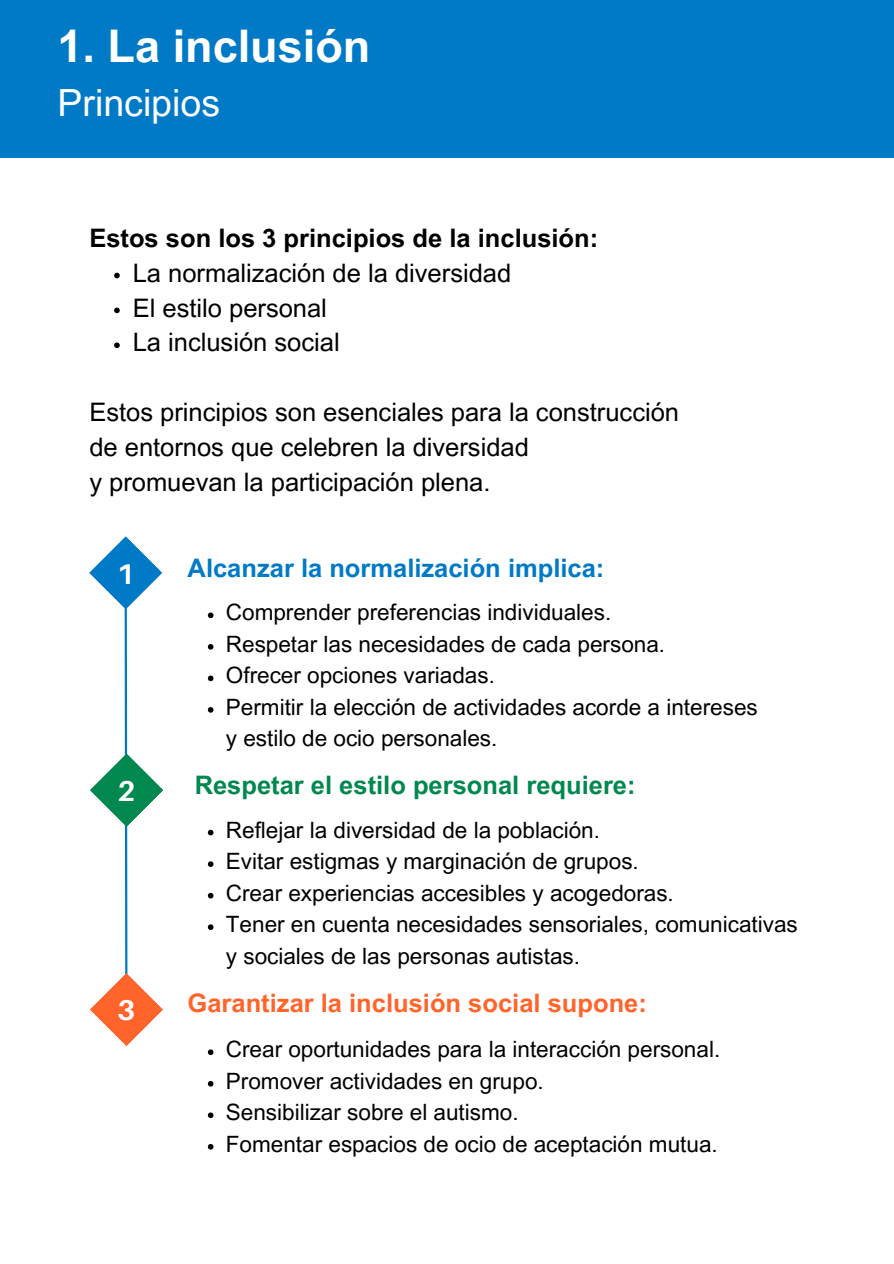
<style>
.page{position:relative;width:894px;height:1264px;background:#fff}
.page>*{position:absolute;margin:0;border:0;box-sizing:border-box;transform-origin:0 0}
.t1{font:700 45px "Arial MT Pro";color:#fff}
.t2{font:37.5px "Arial MT Pro";color:#fff}
.t3{font:700 28.65px "Aileron";color:#fff}
.t4{font:700 28.5px "Aileron";color:#fff}
.t5{font:25.5px/34.8px "Arial MT Pro";color:#000}
.t6{font:700 25.5px "Arial MT Pro";color:#000}
.t7{font:700 25.5px "Arial MT Pro";color:#ff642b}
.t8{font:700 25.5px "Arial MT Pro";color:#01884e}
.t9{font:700 25.5px "Arial MT Pro";color:#007ac7}
.t10{font:22.5px/31.5px "Arial MT Pro";color:#000}
</style>
<div class="page">
<svg style="left:208px;top:612px;width:5px;height:6px"></svg>
<svg style="left:208px;top:644px;width:5px;height:5px"></svg>
<svg style="left:208px;top:675px;width:5px;height:6px"></svg>
<svg style="left:208px;top:707px;width:5px;height:5px"></svg>
<svg style="left:114px;top:273px;width:6px;height:5px"></svg>
<svg style="left:114px;top:307px;width:6px;height:6px"></svg>
<svg style="left:114px;top:342px;width:6px;height:6px"></svg>
<svg style="left:208px;top:829px;width:5px;height:6px"></svg>
<svg style="left:208px;top:861px;width:5px;height:6px"></svg>
<svg style="left:208px;top:892px;width:5px;height:6px"></svg>
<svg style="left:208px;top:924px;width:5px;height:6px"></svg>
<svg style="left:89px;top:536px;width:74px;height:510px"></svg>
<svg style="left:208px;top:1049px;width:5px;height:6px"></svg>
<svg style="left:208px;top:1081px;width:5px;height:5px"></svg>
<svg style="left:208px;top:1112px;width:5px;height:6px"></svg>
<svg style="left:208px;top:1144px;width:5px;height:5px"></svg>
<div style="left:0;top:0;width:893px;height:157px;background:#007ac7"></div>
<p class="t1" style="left:57px;top:30px;width:314px">1. La inclusión</p>
<p class="t2" style="left:57px;top:89px;width:164px">Principios</p>
<p class="t6" style="left:89px;top:228px;width:510px">Estos son los 3 principios de la inclusión:</p>
<h3 class="t5" style="left:133px;top:258px;width:380px">La normalización de la diversidad</h3>
<p class="t5" style="left:133px;top:293px;width:196px">El estilo personal</p>
<p class="t5" style="left:133px;top:328px;width:208px">La inclusión social</p>
<p class="t5" style="left:89px;top:398px;width:591px">Estos principios son esenciales para la construcción de entornos que celebren la diversidad<br>y promuevan la participación plena.</p>
<p class="t4" style="left:117px;top:556px;width:19px">1</p>
<p class="t3" style="left:118px;top:773px;width:19px">2</p>
<p class="t4" style="left:117px;top:992px;width:19px">3</p>
<p class="t9" style="left:187px;top:558px;width:418px">Alcanzar la normalización implica:</p>
<h1 class="t10" style="left:226px;top:599px;width:387px">Comprender preferencias individuales.</h1>
<h2 class="t10" style="left:226px;top:631px;width:440px">Respetar las necesidades de cada persona.</h2>
<p class="t10" style="left:226px;top:662px;width:270px">Ofrecer opciones variadas.</p>
<p class="t10" style="left:226px;top:694px;width:533px">Permitir la elección de actividades acorde a intereses y estilo de ocio personales.</p>
<h2 class="t8" style="left:195px;top:775px;width:442px">Respetar el estilo personal requiere:</h2>
<h2 class="t10" style="left:226px;top:816px;width:375px">Reflejar la diversidad de la población.</h2>
<p class="t10" style="left:226px;top:848px;width:414px">Evitar estigmas y marginación de grupos.</p>
<p class="t10" style="left:226px;top:879px;width:449px">Crear experiencias accesibles y acogedoras.</p>
<p class="t10" style="left:226px;top:911px;width:573px">Tener en cuenta necesidades sensoriales, comunicativas y sociales de las personas autistas.</p>
<p class="t7" style="left:187px;top:993px;width:460px">Garantizar la inclusión social supone:</p>
<h2 class="t10" style="left:226px;top:1036px;width:495px">Crear oportunidades para la interacción personal.</h2>
<p class="t10" style="left:226px;top:1067px;width:319px">Promover actividades en grupo.</p>
<p class="t10" style="left:226px;top:1099px;width:294px">Sensibilizar sobre el autismo.</p>
<p class="t10" style="left:226px;top:1130px;width:493px">Fomentar espacios de ocio de aceptación mutua.</p>
</div>
